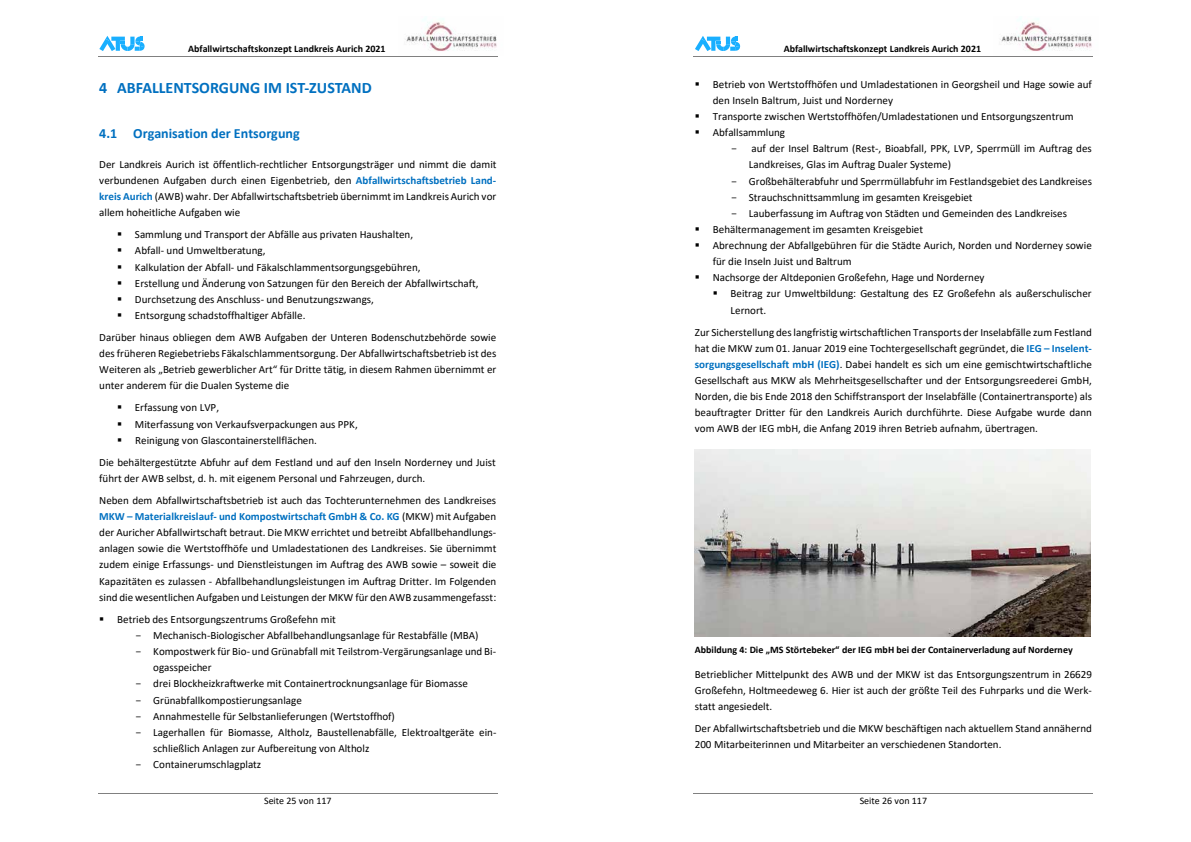
<style>
.page{position:relative;width:1191px;height:842px;background:#fff}
.page>*{position:absolute;margin:0;border:0;box-sizing:border-box;transform-origin:0 0}
.t1{font:700 16px "Calibri";color:#0070c0}
.t2{font:700 14px "Calibri";color:#0070c0}
.t3{font:11px/16.1px "Calibri";color:#000}
.t4{font:700 10px "Calibri";color:#000}
.t5{font:10px "Calibri";color:#000}
.s1{font-weight:700;color:#0070c0}
.s2{font-family:"Courier New"}
</style>
<div class="page">
<img style="left:405px;top:18px;width:92px;height:33px">
<hr style="left:98px;top:56px;width:400px;height:1px;background:#808080">
<hr style="left:98px;top:793px;width:400px;height:1px;background:#808080">
<svg style="left:99px;top:36px;width:46px;height:15px"></svg>
<img style="left:1000px;top:18px;width:92px;height:33px">
<hr style="left:693px;top:56px;width:400px;height:1px;background:#808080">
<hr style="left:693px;top:793px;width:400px;height:1px;background:#808080">
<svg style="left:695px;top:36px;width:45px;height:15px"></svg>
<img style="left:695px;top:450px;width:395px;height:187px">
<p class="t4" style="left:188px;top:42px;width:199px">Abfallwirtschaftskonzept Landkreis Aurich 2021</p>
<p class="t4" style="left:783px;top:42px;width:199px">Abfallwirtschaftskonzept Landkreis Aurich 2021</p>
<h1 class="t1" style="left:99px;top:76px;width:274px">4 ABFALLENTSORGUNG IM IST-ZUSTAND</h1>
<p class="t2" style="left:99px;top:124px;width:202px">4.1 Organisation der Entsorgung</p>
<p class="t3" style="left:99px;top:156px;width:399px;text-align:justify">Der Landkreis Aurich ist öffentlich-rechtlicher Entsorgungsträger und nimmt die damit verbundenen Aufgaben durch einen Eigenbetrieb, den <span class="s1">Abfallwirtschaftsbetrieb Land&shy;kreis Aurich</span> (AWB) wahr. Der Abfallwirtschaftsbetrieb übernimmt im Landkreis Aurich vor allem hoheitliche Aufgaben wie</p>
<p class="t3" style="left:117px;top:226px;width:297px">▪ Sammlung und Transport der Abfälle aus privaten Haushalten,</p>
<p class="t3" style="left:117px;top:242px;width:150px">▪ Abfall- und Umweltberatung,</p>
<p class="t3" style="left:117px;top:259px;width:305px">▪ Kalkulation der Abfall- und Fäkalschlammentsorgungsgebühren,</p>
<p class="t3" style="left:117px;top:275px;width:363px">▪ Erstellung und Änderung von Satzungen für den Bereich der Abfallwirtschaft,</p>
<p class="t3" style="left:117px;top:291px;width:258px">▪ Durchsetzung des Anschluss- und Benutzungszwangs,</p>
<p class="t3" style="left:99px;top:304px;width:398px;line-height:22.1px;text-indent:18px">▪ Entsorgung schadstoffhaltiger Abfälle.<br>Darüber hinaus obliegen dem AWB Aufgaben der Unteren Bodenschutzbehörde sowie</p>
<p class="t3" style="left:99px;top:345px;width:399px;text-align:justify">des früheren Regiebetriebs Fäkalschlammentsorgung. Der Abfallwirtschaftsbetrieb ist des Weiteren als „Betrieb gewerblicher Art“ für Dritte tätig, in diesem Rahmen übernimmt er unter anderem für die Dualen Systeme die</p>
<p class="t3" style="left:117px;top:399px;width:103px">▪ Erfassung von LVP,</p>
<p class="t3" style="left:117px;top:416px;width:242px">▪ Miterfassung von Verkaufsverpackungen aus PPK,</p>
<p class="t3" style="left:99px;top:429px;width:398px;line-height:22.1px;text-indent:18px">▪ Reinigung von Glascontainerstellflächen.<br>Die behältergestützte Abfuhr auf dem Festland und auf den Inseln Norderney und Juist</p>
<p class="t3" style="left:99px;top:467px;width:398px;line-height:22.1px">führt der AWB selbst, d. h. mit eigenem Personal und Fahrzeugen, durch.<br>Neben dem Abfallwirtschaftsbetrieb ist auch das Tochterunternehmen des Landkreises</p>
<p class="t3" style="left:99px;top:508px;width:399px;text-align:justify"><span class="s1">MKW – Materialkreislauf- und Kompostwirtschaft GmbH &amp; Co. KG</span> (MKW) mit Aufgaben der Auricher Abfallwirtschaft betraut. Die MKW errichtet und betreibt Abfallbehandlungs&shy;anlagen sowie die Wertstoffhöfe und Umladestationen des Landkreises. Sie übernimmt zudem einige Erfassungs- und Dienstleistungen im Auftrag des AWB sowie – soweit die Kapazitäten es zulassen - Abfallbehandlungsleistungen im Auftrag Dritter. Im Folgenden sind die wesentlichen Aufgaben und Leistungen der MKW für den AWB zusammengefasst:</p>
<p class="t3" style="left:99px;top:611px;width:238px">▪ Betrieb des Entsorgungszentrums Großefehn mit</p>
<p class="t3" style="left:135px;top:627px;width:345px"><span class="s2">-</span> Mechanisch-Biologischer Abfallbehandlungsanlage für Restabfälle (MBA)</p>
<p class="t3" style="left:153px;top:643px;width:344px;text-indent:-18px"><span class="s2">-</span> Kompostwerk für Bio- und Grünabfall mit Teilstrom-Vergärungsanlage und Bi&shy;ogasspeicher</p>
<p class="t3" style="left:135px;top:675px;width:334px"><span class="s2">-</span> drei Blockheizkraftwerke mit Containertrocknungsanlage für Biomasse</p>
<p class="t3" style="left:135px;top:691px;width:168px"><span class="s2">-</span> Grünabfallkompostierungsanlage</p>
<p class="t3" style="left:135px;top:708px;width:261px"><span class="s2">-</span> Annahmestelle für Selbstanlieferungen (Wertstoffhof)</p>
<p class="t3" style="left:153px;top:724px;width:345px;text-indent:-18px"><span class="s2">-</span> Lagerhallen für Biomasse, Altholz, Baustellenabfälle, Elektroaltgeräte ein&shy;schließlich Anlagen zur Aufbereitung von Altholz</p>
<p class="t3" style="left:135px;top:756px;width:128px"><span class="s2">-</span> Containerumschlagplatz</p>
<p class="t3" style="left:713px;top:76px;width:380px;text-indent:-18px">▪ Betrieb von Wertstoffhöfen und Umladestationen in Georgsheil und Hage sowie auf den Inseln Baltrum, Juist und Norderney</p>
<p class="t3" style="left:695px;top:108px;width:380px">▪ Transporte zwischen Wertstoffhöfen/Umladestationen und Entsorgungszentrum</p>
<p class="t3" style="left:695px;top:124px;width:92px">▪ Abfallsammlung</p>
<p class="t3" style="left:749px;top:140px;width:344px;text-indent:-18px"><span class="s2">-</span> auf der Insel Baltrum (Rest-, Bioabfall, PPK, LVP, Sperrmüll im Auftrag des<br>Landkreises, Glas im Auftrag Dualer Systeme)</p>
<p class="t3" style="left:731px;top:173px;width:363px"><span class="s2">-</span> Großbehälterabfuhr und Sperrmüllabfuhr im Festlandsgebiet des Landkreises</p>
<p class="t3" style="left:731px;top:189px;width:243px"><span class="s2">-</span> Strauchschnittsammlung im gesamten Kreisgebiet</p>
<p class="t3" style="left:731px;top:205px;width:338px"><span class="s2">-</span> Lauberfassung im Auftrag von Städten und Gemeinden des Landkreises</p>
<p class="t3" style="left:695px;top:221px;width:230px">▪ Behältermanagement im gesamten Kreisgebiet</p>
<p class="t3" style="left:713px;top:237px;width:380px;text-indent:-18px">▪ Abrechnung der Abfallgebühren für die Städte Aurich, Norden und Norderney sowie für die Inseln Juist und Baltrum</p>
<p class="t3" style="left:695px;top:269px;width:291px">▪ Nachsorge der Altdeponien Großefehn, Hage und Norderney</p>
<p class="t3" style="left:730px;top:285px;width:363px;text-indent:-18px">▪ Beitrag zur Umweltbildung: Gestaltung des EZ Großefehn als außerschulischer<br>Lernort.</p>
<p class="t3" style="left:695px;top:324px;width:399px;text-align:justify">Zur Sicherstellung des langfristig wirtschaftlichen Transports der Inselabfälle zum Festland hat die MKW zum 01. Januar 2019 eine Tochtergesellschaft gegründet, die <span class="s1">IEG – Inselent&shy;sorgungsgesellschaft mbH (IEG)</span>. Dabei handelt es sich um eine gemischtwirtschaftliche Gesellschaft aus MKW als Mehrheitsgesellschafter und der Entsorgungsreederei GmbH, Norden, die bis Ende 2018 den Schiffstransport der Inselabfälle (Containertransporte) als beauftragter Dritter für den Landkreis Aurich durchführte. Diese Aufgabe wurde dann vom AWB der IEG mbH, die Anfang 2019 ihren Betrieb aufnahm, übertragen.</p>
<p class="t4" style="left:695px;top:642px;width:379px">Abbildung 4: Die „MS Störtebeker“ der IEG mbH bei der Containerverladung auf Norderney</p>
<p class="t3" style="left:695px;top:666px;width:398px;text-align:justify">Betrieblicher Mittelpunkt des AWB und der MKW ist das Entsorgungszentrum in 26629<br>Großefehn, Holtmeedeweg 6. Hier ist auch der größte Teil des Fuhrparks und die Werk&shy;statt angesiedelt.</p>
<p class="t3" style="left:695px;top:720px;width:398px">Der Abfallwirtschaftsbetrieb und die MKW beschäftigen nach aktuellem Stand annähernd<br>200 Mitarbeiterinnen und Mitarbeiter an verschiedenen Standorten.</p>
<p class="t5" style="left:264px;top:794px;width:69px">Seite 25 von 117</p>
<p class="t5" style="left:859px;top:794px;width:69px">Seite 26 von 117</p>
</div>
